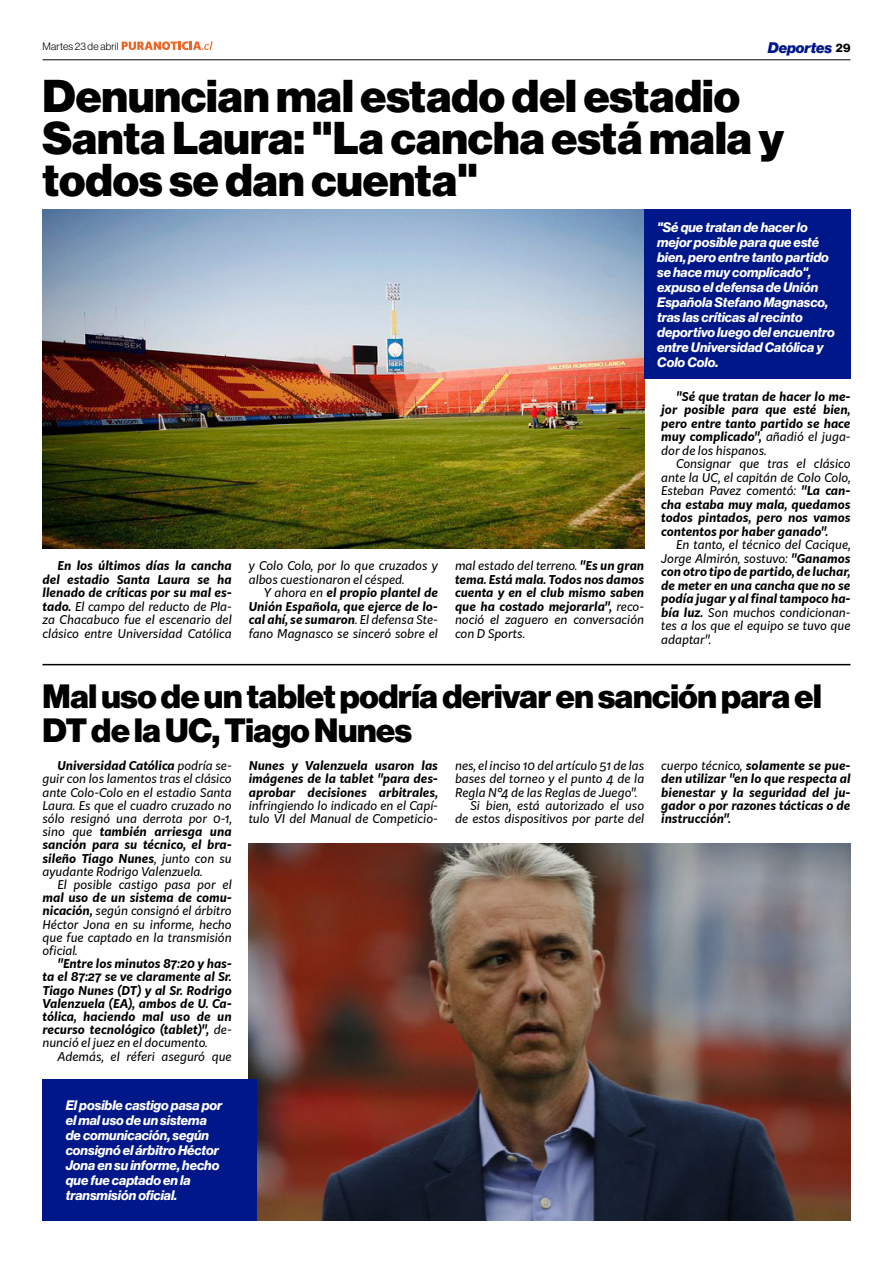
<style>
.page{position:relative;width:893px;height:1263px;background:#fff}
.page>*{position:absolute;margin:0;border:0;box-sizing:border-box;transform-origin:0 0}
.t1{font:45px/42px "N Haas Grotesk DS Pro 95 Blk";color:#000}
.t2{font:33px/34.5px "N Haas Grotesk DS Pro 95 Blk";letter-spacing:-.01em;color:#000}
.t3{font:15px "N Haas Grotesk DS Pro 96 Blk It";color:#00178a}
.t4{font:13.5px/15px "N Haas Grotesk DS Pro 76 Bd It";color:#fff}
.t5{font:italic 12px/13.2px "Kit Sans";color:#000;text-align:justify}
.t6{font:italic 700 12px/13.5px "Kit Sans";color:#000;text-align:justify}
.t7{font:10.5px "N Haas Grotesk DS Pro 45 Lt";letter-spacing:.015em;color:#000}
.s1{font-family:"N Haas Grotesk DS Pro 75 Bd";font-size:12px;color:#000}
.s2{font-weight:700}
.s3{font-weight:400}
</style>
<div class="page">
<hr style="left:43px;top:59px;width:807px;height:1px;background:#000">
<hr style="left:43px;top:664px;width:807px;height:1px;background:#000">
<img style="left:249px;top:843px;width:601px;height:377px">
<div style="left:43px;top:1079px;width:214px;height:141px;background:#00178a"></div>
<img style="left:43px;top:209px;width:601px;height:340px">
<div style="left:644px;top:209px;width:206px;height:170px;background:#00178a"></div>
<svg style="left:122px;top:41px;width:91px;height:9px"></svg>
<p class="t7" style="left:43px;top:40px;width:78px">Martes 23 de abril</p>
<p class="t3" style="left:768px;top:39px;width:84px">Deportes <span class="s1">29</span></p>
<h1 class="t1" style="left:43px;top:76px;width:743px">Denuncian mal estado del estadio<br>Santa Laura: "La cancha está mala y todos se dan cuenta"</h1>
<p class="t5" style="left:43px;top:558px;width:191px;text-indent:15px"><span class="s2">En los últimos días la cancha del estadio Santa Laura se ha llenado de críticas por su mal es&shy;tado.</span> El campo del reducto de Pla&shy;za Chacabuco fue el escenario del clásico entre Universidad Católica</p>
<p class="t6" style="left:455px;top:558px;width:191px"><span class="s3">mal estado del terreno.</span> "Es un gran tema. Está mala. Todos nos damos cuenta y en el club mismo saben que ha costado mejorarla", <span class="s3">reco&shy;noció el zaguero en conversación con D Sports.</span></p>
<p class="t5" style="left:249px;top:558px;width:191px">y Colo Colo, por lo que cruzados y albos cuestionaron el césped.</p>
<p class="t6" style="left:249px;top:585px;width:191px;text-indent:15px"><span class="s3">Y ahora en</span> el propio plantel de Unión Española, que ejerce de lo&shy;cal ahí, se sumaron<span class="s3">. El defensa Ste&shy;fano Magnasco se sinceró sobre el</span></p>
<p class="t4" style="left:657px;top:220px;width:179px">"Sé que tratan de hacer lo mejor posible para que esté bien, pero entre tanto partido se hace muy complicado", expuso el defensa de Unión<br>Española Stefano Magnasco, tras las críticas al recinto deportivo luego del encuentro entre Universidad Católica y<br>Colo Colo.</p>
<p class="t6" style="left:661px;top:388px;width:191px;text-indent:15px">"Sé que tratan de hacer lo me&shy;jor posible para que esté bien, pero entre tanto partido se hace muy complicado", <span class="s3">añadió el juga&shy;dor de los hispanos.</span></p>
<p class="t6" style="left:661px;top:456px;width:191px;text-indent:15px"><span class="s3">Consignar que tras el clásico ante la UC, el capitán de Colo Colo, Esteban Pavez comentó:</span> "La can&shy;cha estaba muy mala, quedamos todos pintados, pero nos vamos contentos por haber ganado".</p>
<p class="t5" style="left:661px;top:537px;width:191px;text-indent:15px">En tanto, el técnico del Cacique, Jorge Almirón, sostuvo: <span class="s2">"Ganamos con otro tipo de partido, de luchar, de meter en una cancha que no se podía jugar y al final tampoco ha&shy;bía luz.</span> Son muchos condicionan&shy;tes a los que el equipo se tuvo que adaptar".</p>
<h2 class="t2" style="left:43px;top:679px;width:781px">Mal uso de un tablet podría derivar en sanción para el<br>DT de la UC, Tiago Nunes</h2>
<p class="t5" style="left:43px;top:758px;width:191px;text-indent:15px"><span class="s2">Universidad Católica</span> podría se&shy;guir con los lamentos tras el clásico ante Colo-Colo en el estadio Santa Laura. Es que el cuadro cruzado no sólo resignó una derrota por 0-1, sino que <span class="s2">también arriesga una sanción para su técnico, el bra&shy;sileño Tiago Nunes</span>, junto con su ayudante Rodrigo Valenzuela.</p>
<p class="t5" style="left:58px;top:877px;width:176px">El posible castigo pasa por el</p>
<p class="t5" style="left:43px;top:890px;width:191px"><span class="s2">mal uso de un sistema de comu&shy;nicación,</span> según consignó el árbitro Héctor Jona en su informe, hecho que fue captado en la transmisión oficial.</p>
<p class="t6" style="left:43px;top:956px;width:191px;text-indent:15px">"Entre los minutos 87:20 y has&shy;ta el 87:27 se ve claramente al Sr.<br>Tiago Nunes (DT) y al Sr. Rodrigo Valenzuela (EA), ambos de U. Ca&shy;tólica, haciendo mal uso de un recurso tecnológico (tablet)", <span class="s3">de&shy;nunció el juez en el documento.</span></p>
<p class="t5" style="left:58px;top:1049px;width:176px">Además, el réferi aseguró que</p>
<p class="t4" style="left:66px;top:1098px;width:158px">El posible castigo pasa por el mal uso de un sistema de comunicación, según consignó el árbitro Héctor<br>Jona en su informe, hecho que fue captado en la transmisión oficial.</p>
<p class="t6" style="left:249px;top:758px;width:191px">Nunes y Valenzuela usaron las imágenes de la tablet "para des&shy;aprobar decisiones arbitrales,</p>
<p class="t5" style="left:249px;top:798px;width:191px">infringiendo lo indicado en el Capí&shy;tulo VI del Manual de Competicio-</p>
<p class="t5" style="left:455px;top:758px;width:191px">nes, el inciso 10 del artículo 51 de las</p>
<p class="t5" style="left:455px;top:772px;width:191px">bases del torneo y el punto 4 de la</p>
<p class="t5" style="left:455px;top:785px;width:184px">Regla N°4 de las Reglas de Juego".</p>
<p class="t5" style="left:470px;top:798px;width:176px">Si bien, está autorizado el uso</p>
<p class="t5" style="left:455px;top:811px;width:191px">de estos dispositivos por parte del</p>
<p class="t6" style="left:661px;top:758px;width:191px"><span class="s3">cuerpo técnico,</span> solamente se pue&shy;den utilizar "en lo que respecta al bienestar y la seguridad del ju&shy;gador o por razones tácticas o de instrucción".</p>
</div>
